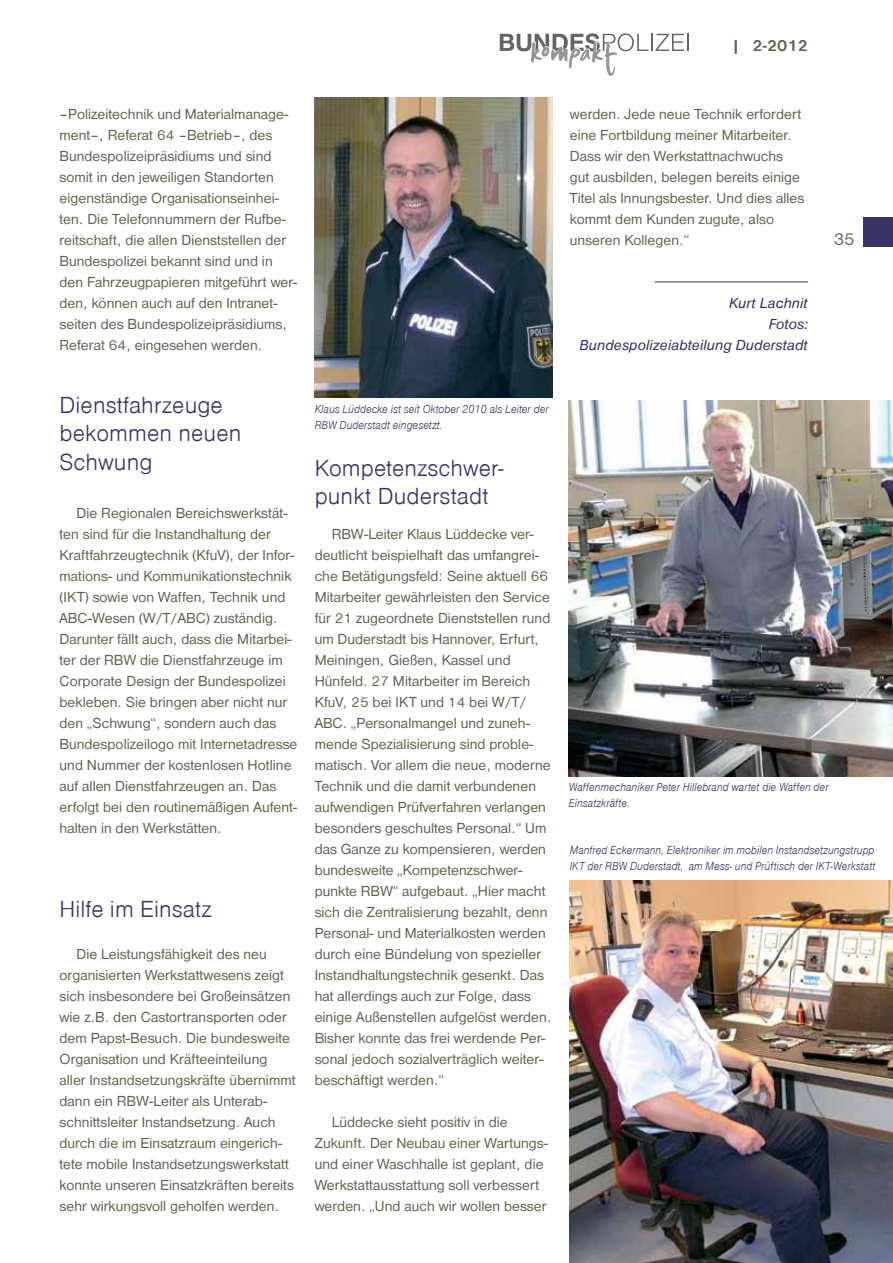
<style>
.page{position:relative;width:893px;height:1263px;background:#fff}
.page>*{position:absolute;margin:0;border:0;box-sizing:border-box;transform-origin:0 0}
.t1{font:300 24px/28.5px "Nimbus San D";letter-spacing:.005em;color:#393366}
.t2{font:18px "Nimbus San D";color:#625f50}
.t3{font:700 16.5px "Nimbus San D";color:#625f50}
.t4{font:15px/21px "Nimbus San D";letter-spacing:.005em;color:#625f50}
.t5{font:italic 15px/21px "Nimbus San D";letter-spacing:.005em;color:#393366;text-align:right}
.t6{font:italic 300 12px/16.5px "Nimbus San D";letter-spacing:.005em;color:#393366;scale:.9 1}
</style>
<div class="page">
<svg style="left:500px;top:33px;width:189px;height:43px"></svg>
<div style="left:863px;top:217px;width:30px;height:30px;background:#393366"></div>
<hr style="left:655px;top:282px;width:153px;height:1px;background:#393366">
<img style="left:315px;top:98px;width:238px;height:300px">
<img style="left:569px;top:400px;width:324px;height:377px">
<img style="left:570px;top:880px;width:323px;height:383px">
<p class="t3" style="left:732px;top:36px;width:77px">| 2-2012</p>
<p class="t4" style="left:60px;top:103px;width:239px">–Polizeitechnik und Materialmanage&shy;ment–, Referat 64 –Betrieb–, des Bundespolizeipräsidiums und sind somit in den jeweiligen Standorten eigenständige Organisationseinhei&shy;ten. Die Telefonnummern der Rufbe&shy;reitschaft, die allen Dienststellen der Bundespolizei bekannt sind und in den Fahrzeugpapieren mitgeführt wer&shy;den, können auch auf den Intranet&shy;seiten des Bundespolizeipräsidiums, Referat 64, eingesehen werden.</p>
<h1 class="t1" style="left:60px;top:391px;width:183px">Dienstfahrzeuge bekommen neuen<br>Schwung</h1>
<p class="t4" style="left:60px;top:502px;width:239px;text-indent:17px">Die Regionalen Bereichswerkstät&shy;ten sind für die Instandhaltung der Kraftfahrzeugtechnik (KfuV), der Infor&shy;mations- und Kommunikationstechnik (IKT) sowie von Waffen, Technik und ABC-Wesen (W/T/ABC) zuständig.<br>Darunter fällt auch, dass die Mitarbei&shy;ter der RBW die Dienstfahrzeuge im Corporate Design der Bundespolizei bekleben. Sie bringen aber nicht nur den „Schwung“, sondern auch das Bundespolizeilogo mit Internetadresse und Nummer der kostenlosen Hotline auf allen Dienstfahrzeugen an. Das erfolgt bei den routinemäßigen Aufent&shy;halten in den Werkstätten.</p>
<h1 class="t1" style="left:60px;top:895px;width:154px">Hilfe im Einsatz</h1>
<p class="t4" style="left:60px;top:943px;width:238px;text-indent:17px">Die Leistungsfähigkeit des neu organisierten Werkstattwesens zeigt sich insbesondere bei Großeinsätzen wie z.B. den Castortransporten oder dem Papst-Besuch. Die bundesweite Organisation und Kräfteeinteilung aller Instandsetzungskräfte übernimmt dann ein RBW-Leiter als Unterab&shy;schnittsleiter Instandsetzung. Auch durch die im Einsatzraum eingerich&shy;tete mobile Instandsetzungswerkstatt konnte unseren Einsatzkräften bereits sehr wirkungsvoll geholfen werden.</p>
<p class="t6" style="left:315px;top:401px;width:262px">Klaus Lüddecke ist seit Oktober 2010 als Leiter der<br>RBW Duderstadt eingesetzt.</p>
<h1 class="t1" style="left:315px;top:454px;width:190px">Kompetenzschwer&shy;punkt Duderstadt</h1>
<p class="t4" style="left:315px;top:523px;width:238px;text-indent:17px">RBW-Leiter Klaus Lüddecke ver&shy;deutlicht beispielhaft das umfangrei&shy;che Betätigungsfeld: Seine aktuell 66<br>Mitarbeiter gewährleisten den Service für 21 zugeordnete Dienststellen rund um Duderstadt bis Hannover, Erfurt, Meiningen, Gießen, Kassel und Hünfeld. 27 Mitarbeiter im Bereich KfuV, 25 bei IKT und 14 bei W/T/ ABC. „Personalmangel und zuneh&shy;mende Spezialisierung sind proble&shy;matisch. Vor allem die neue, moderne Technik und die damit verbundenen aufwendigen Prüfverfahren verlangen besonders geschultes Personal.“ Um das Ganze zu kompensieren, werden bundesweite „Kompetenzschwer&shy;punkte RBW“ aufgebaut. „Hier macht sich die Zentralisierung bezahlt, denn Personal- und Materialkosten werden durch eine Bündelung von spezieller Instandhaltungstechnik gesenkt. Das hat allerdings auch zur Folge, dass einige Außenstellen aufgelöst werden.<br>Bisher konnte das frei werdende Per&shy;sonal jedoch sozialverträglich weiter&shy;beschäftigt werden.“</p>
<p class="t4" style="left:315px;top:1111px;width:235px;text-indent:17px">Lüddecke sieht positiv in die Zukunft. Der Neubau einer Wartungs&shy;und einer Waschhalle ist geplant, die Werkstattausstattung soll verbessert werden. „Und auch wir wollen besser</p>
<p class="t4" style="left:570px;top:103px;width:236px">werden. Jede neue Technik erfordert eine Fortbildung meiner Mitarbeiter.<br>Dass wir den Werkstattnachwuchs gut ausbilden, belegen bereits einige Titel als Innungsbester. Und dies alles kommt dem Kunden zugute, also unseren Kollegen.“</p>
<p class="t5" style="left:579px;top:293px;width:230px">Kurt Lachnit<br>Fotos:<br>Bundespolizeiabteilung Duderstadt</p>
<p class="t2" style="left:834px;top:229px;width:22px">35</p>
<p class="t6" style="left:569px;top:779px;width:290px">Waffenmechaniker Peter Hillebrand wartet die Waffen der<br>Einsatzkräfte.</p>
<p class="t6" style="left:570px;top:842px;width:341px">Manfred Eckermann, Elektroniker im mobilen Instandsetzungstrupp<br>IKT der RBW Duderstadt, am Mess- und Prüftisch der IKT-Werkstatt</p>
</div>
